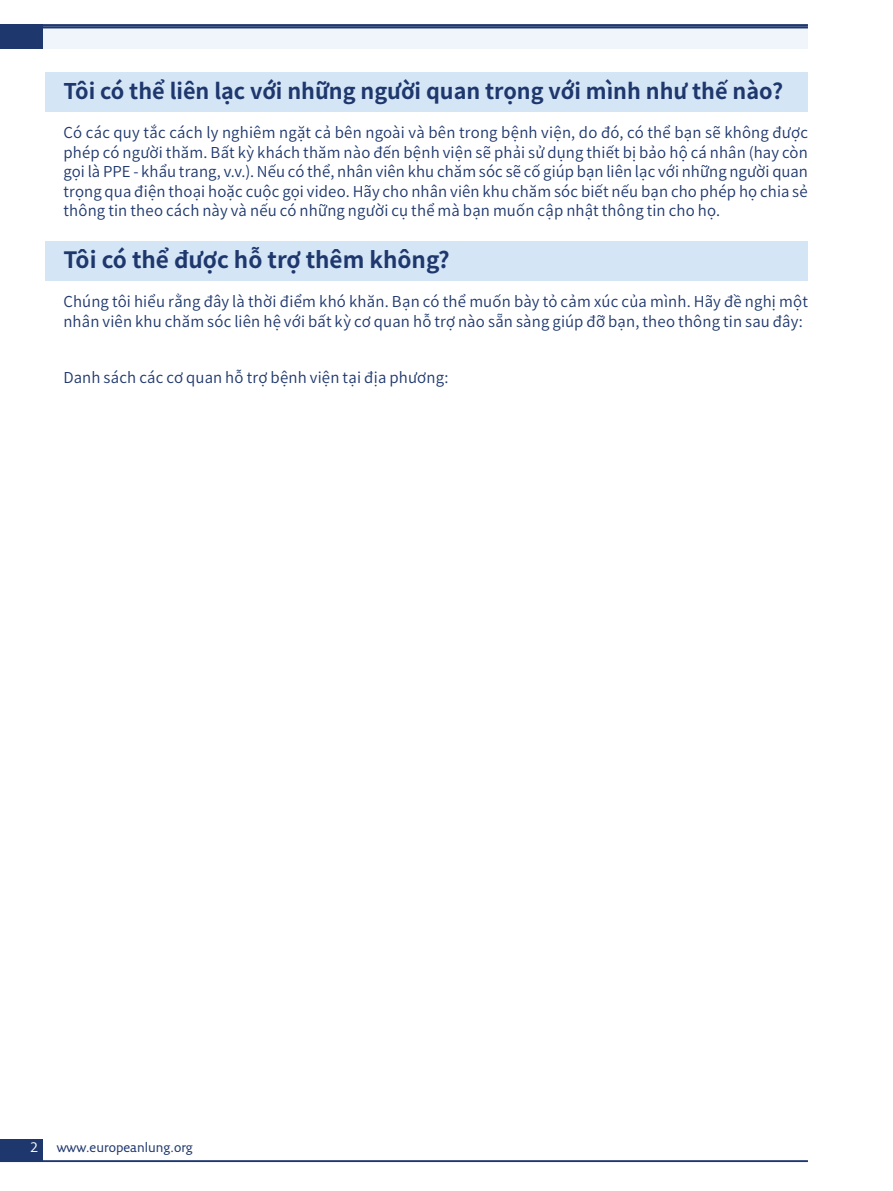
<style>
.page{position:relative;width:893px;height:1191px;background:#fff}
.page>*{position:absolute;margin:0;border:0;box-sizing:border-box;transform-origin:0 0}
.t1{font:700 22.5px "Source Han Sans SC";color:#1e376d}
.t2{font:700 21.6px "Source Han Sans SC";color:#1e376d}
.H___B-head{font:15px/19.5px "Source Han Sans SC";letter-spacing:.015em;color:#1e376d;text-align:justify}
.Running_foot_left{font:13.5px "Fresco Sans Pro";color:#1e376d}
.t3{font:13.5px "Fresco Sans Pro";color:#fff}
</style>
<div class="page">
<hr style="left:0;top:24px;width:808px;height:2px;background:#1e376d">
<div style="left:0;top:26px;width:808px;height:23px;background:#eff5fb"></div>
<div style="left:0;top:1138px;width:43px;height:23px;background:#1e376d"></div>
<div style="left:0;top:26px;width:43px;height:23px;background:#1e376d"></div>
<hr style="left:0;top:1160px;width:808px;height:2px;background:#1e376d">
<hr style="left:0;top:26px;width:808px;height:2px;background:#1e376d">
<div style="left:45px;top:72px;width:763px;height:40px;background:#d4e5f5"></div>
<div style="left:45px;top:241px;width:763px;height:40px;background:#d4e5f5"></div>
<p class="t2" style="left:63px;top:78px;width:721px">Tôi có thể liên lạc với những người quan trọng với mình như thế nào?</p>
<p class="H___B-head" style="left:63px;top:123px;width:746px">Có các quy tắc cách ly nghiêm ngặt cả bên ngoài và bên trong bệnh viện, do đó, có thể bạn sẽ không được phép có người thăm. Bất kỳ khách thăm nào đến bệnh viện sẽ phải sử dụng thiết bị bảo hộ cá nhân (hay còn gọi là PPE - khẩu trang, v.v.). Nếu có thể, nhân viên khu chăm sóc sẽ cố giúp bạn liên lạc với những người quan trọng qua điện thoại hoặc cuộc gọi video. Hãy cho nhân viên khu chăm sóc biết nếu bạn cho phép họ chia sẻ thông tin theo cách này và nếu có những người cụ thể mà bạn muốn cập nhật thông tin cho họ.</p>
<p class="t1" style="left:63px;top:247px;width:388px">Tôi có thể được hỗ trợ thêm không?</p>
<p class="H___B-head" style="left:63px;top:292px;width:746px">Chúng tôi hiểu rằng đây là thời điểm khó khăn. Bạn có thể muốn bày tỏ cảm xúc của mình. Hãy đề nghị một nhân viên khu chăm sóc liên hệ với bất kỳ cơ quan hỗ trợ nào sẵn sàng giúp đỡ bạn, theo thông tin sau đây:</p>
<p class="H___B-head" style="left:63px;top:368px;width:387px">Danh sách các cơ quan hỗ trợ bệnh viện tại địa phương:</p>
<p class="t3" style="left:30px;top:1139px;width:10px">2</p>
<p class="Running_foot_left" style="left:57px;top:1138px;width:138px">www.europeanlung.org</p>
</div>
